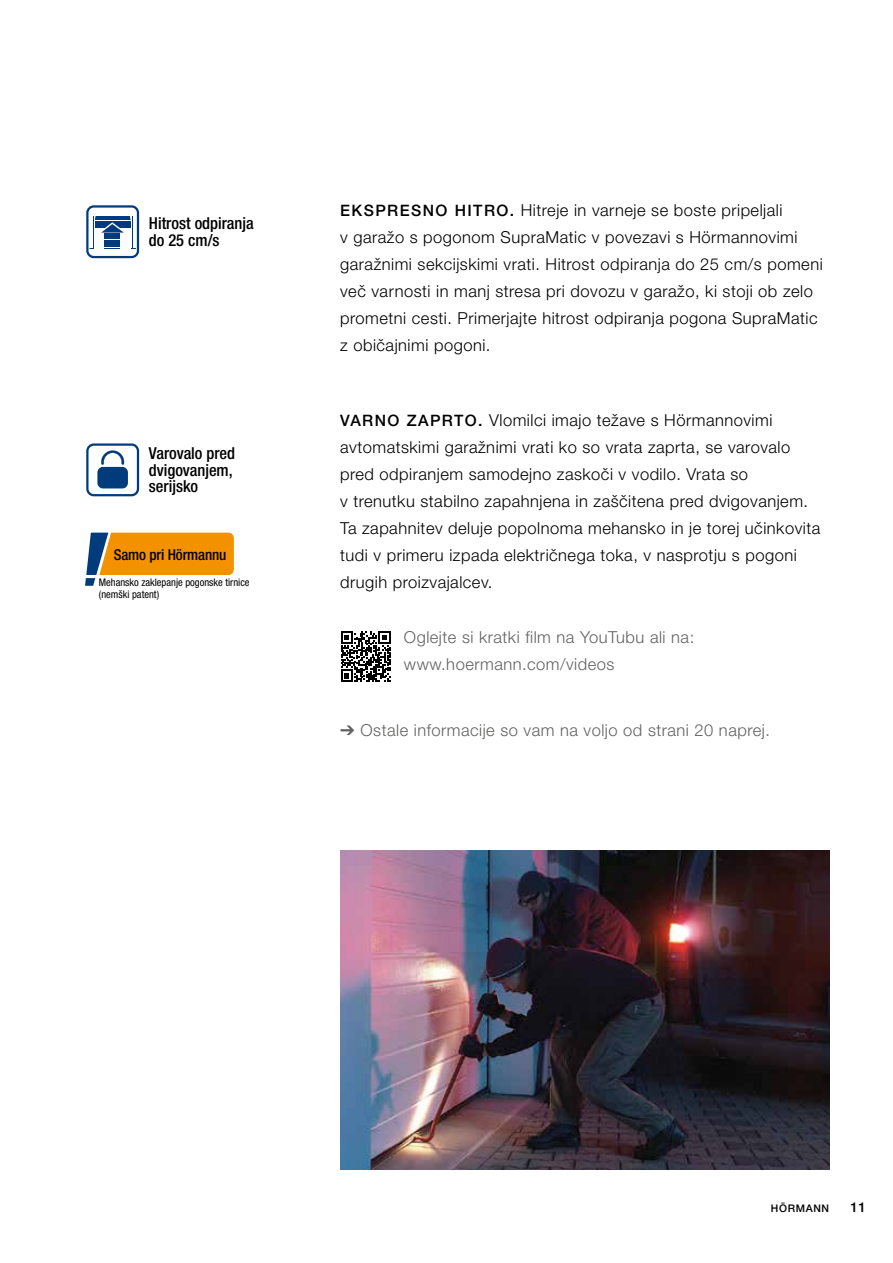
<style>
.page{position:relative;width:893px;height:1263px;background:#fff}
.page>*{position:absolute;margin:0;border:0;box-sizing:border-box;transform-origin:0 0}
.t1{font:300 16.5px/27px "Hoermann Helvetica Neue";letter-spacing:.03em;color:#000}
.t2{font:300 16.5px/27px "Hoermann Helvetica Neue";letter-spacing:.03em;color:#626261}
.t3{font:500 condensed 16.5px/16.5px "Hoermann Helvetica Neue";color:#000}
.t4{font:500 condensed 15px "Hoermann Helvetica Neue";letter-spacing:-.01em;color:#000}
.t5{font:500 13.5px "Hoermann Helvetica Neue";color:#000}
.t6{font:condensed 10.5px/12px "Hoermann Helvetica Neue";color:#000}
.t7{font:500 10.5px "Hoermann Helvetica Neue";letter-spacing:.06em;color:#000}
.s1{font-weight:500;font-size:15.75px}
</style>
<div class="page">
<img style="left:340px;top:850px;width:489px;height:319px">
<svg style="left:341px;top:631px;width:50px;height:50px"></svg>
<div style="left:86px;top:205px;width:53px;height:53px;border:2px solid #003b7c;border-radius:6px"></div>
<hr style="left:93px;top:216px;width:1px;height:33px;background:#003b7c">
<hr style="left:132px;top:216px;width:1px;height:33px;background:#003b7c">
<svg style="left:95px;top:216px;width:36px;height:18px"></svg>
<svg style="left:105px;top:240px;width:15px;height:9px"></svg>
<div style="left:105px;top:234px;width:15px;height:5px;background:#003b7c"></div>
<svg style="left:85px;top:533px;width:149px;height:53px"></svg>
<div style="left:86px;top:443px;width:53px;height:53px;border:2px solid #003b7c;border-radius:6px"></div>
<div style="left:97px;top:467px;width:31px;height:21px;background:#003b7c;border-radius:6px"></div>
<svg style="left:101px;top:450px;width:23px;height:15px"></svg>
<p class="t3" style="left:149px;top:214px;width:106px">Hitrost odpiranja do 25 cm/s</p>
<p class="t3" style="left:149px;top:444px;width:88px">Varovalo pred dvigovanjem, serijsko</p>
<p class="t4" style="left:114px;top:544px;width:114px">Samo pri Hörmannu</p>
<p class="t6" style="left:99px;top:575px;width:152px">Mehansko zaklepanje pogonske tirnice (nemški patent)</p>
<p class="t1" style="left:340px;top:195px;width:484px"><span class="s1">EKSPRESNO HITRO.</span> Hitreje in varneje se boste pripeljali<br>v garažo s pogonom SupraMatic v povezavi s Hörmannovimi garažnimi sekcijskimi vrati. Hitrost odpiranja do 25 cm/s pomeni več varnosti in manj stresa pri dovozu v garažo, ki stoji ob zelo prometni cesti. Primerjajte hitrost odpiranja pogona SupraMatic z običajnimi pogoni.</p>
<p class="t1" style="left:340px;top:406px;width:482px"><span class="s1">VARNO ZAPRTO.</span> Vlomilci imajo težave s Hörmannovimi avtomatskimi garažnimi vrati ko so vrata zaprta, se varovalo pred odpiranjem samodejno zaskoči v vodilo. Vrata so<br>v trenutku stabilno zapahnjena in zaščitena pred dvigovanjem.<br>Ta zapahnitev deluje popolnoma mehansko in je torej učinkovita tudi v primeru izpada električnega toka, v nasprotju s pogoni drugih proizvajalcev.</p>
<p class="t2" style="left:404px;top:622px;width:292px">Oglejte si kratki film na YouTubu ali na: www.hoermann.com/videos</p>
<p class="t2" style="left:340px;top:716px;width:431px">➔ Ostale informacije so vam na voljo od strani 20 naprej.</p>
<p class="t7" style="left:771px;top:1201px;width:60px">HÖRMANN</p>
<p class="t5" style="left:850px;top:1198px;width:17px">11</p>
</div>
